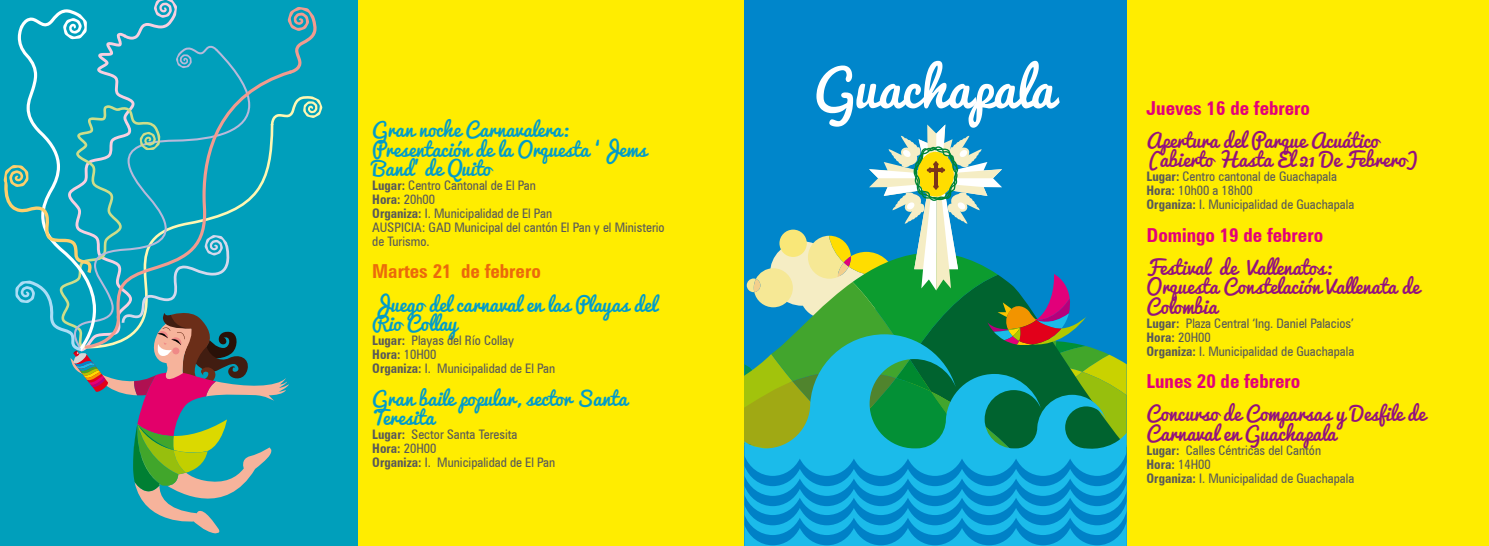
<style>
.page{position:relative;width:1489px;height:546px;background:#fff}
.page>*{position:absolute;margin:0;border:0;box-sizing:border-box;transform-origin:0 0}
.t1{font:50.75px "Pacifico";color:#fff}
.t2{font:19.25px/19.2px "Pacifico";color:#93117e}
.t3{font:19.25px/19.2px "Pacifico";color:#009cca}
.t4{font:700 condensed 19.25px "Zurich BT";color:#e2007a}
.t5{font:700 condensed 19.25px "Zurich BT";color:#eb690b}
.t6{font:condensed 13.12px/14px "Zurich BT";color:#58585a}
.s1{font-weight:700}
</style>
<div class="page">
<div style="left:0;top:0;width:1488px;height:546px;background:#ffed00"></div>
<div style="left:744px;top:0;width:382px;height:546px;background:#0086cb"></div>
<svg style="left:744px;top:124px;width:382px;height:422px"></svg>
<div style="left:0;top:0;width:357px;height:546px;background:#009fbb"></div>
<svg style="left:4px;top:0;width:318px;height:534px"></svg>
<h2 class="t3" style="left:372px;top:120px;width:276px">Gran noche Carnavalera:<br>Presentación de la Orquesta ‘Jems<br>Band’ de Quito</h2>
<p class="t6" style="left:372px;top:178px;width:294px"><span class="s1">Lugar:</span> Centro Cantonal de El Pan<br><span class="s1">Hora:</span> 20h00<br><span class="s1">Organiza:</span> I. Municipalidad de El Pan<br>AUSPICIA: GAD Municipal del cantón El Pan y el Ministerio de Turismo.</p>
<h2 class="t5" style="left:372px;top:260px;width:170px">Martes 21 de febrero</h2>
<h2 class="t3" style="left:372px;top:294px;width:285px">Juego del carnaval en las Playas del<br>Rio Collay</h2>
<p class="t6" style="left:372px;top:333px;width:184px"><span class="s1">Lugar:</span> Playas del Río Collay<br><span class="s1">Hora:</span> 10H00<br><span class="s1">Organiza:</span> I. Municipalidad de El Pan</p>
<h2 class="t3" style="left:372px;top:388px;width:257px">Gran baile popular, sector Santa<br>Teresita</h2>
<p class="t6" style="left:372px;top:427px;width:184px"><span class="s1">Lugar:</span> Sector Santa Teresita<br><span class="s1">Hora:</span> 20H00<br><span class="s1">Organiza:</span> I. Municipalidad de El Pan</p>
<h1 class="t1" style="left:814px;top:44px;width:242px">Guachapala</h1>
<h2 class="t4" style="left:1146px;top:96px;width:165px">Jueves 16 de febrero</h2>
<h2 class="t2" style="left:1146px;top:131px;width:273px">Apertura del Parque Acuático (abierto Hasta El 21 De Febrero)</h2>
<p class="t6" style="left:1146px;top:170px;width:209px"><span class="s1">Lugar:</span> Centro cantonal de Guachapala<br><span class="s1">Hora:</span> 10h00 a 18h00<br><span class="s1">Organiza:</span> I. Municipalidad de Guachapala</p>
<h2 class="t4" style="left:1146px;top:223px;width:178px">Domingo 19 de febrero</h2>
<h2 class="t2" style="left:1146px;top:257px;width:274px">Festival de Vallenatos:<br>Orquesta Constelación Vallenata de<br>Colombia</h2>
<p class="t6" style="left:1146px;top:316px;width:209px"><span class="s1">Lugar:</span> Plaza Central ‘Ing. Daniel Palacios’<br><span class="s1">Hora:</span> 20H00<br><span class="s1">Organiza:</span> I. Municipalidad de Guachapala</p>
<h2 class="t4" style="left:1146px;top:369px;width:155px">Lunes 20 de febrero</h2>
<h2 class="t2" style="left:1146px;top:404px;width:280px">Concurso de Comparsas y Desfile de<br>Carnaval en Guachapala</h2>
<p class="t6" style="left:1146px;top:443px;width:209px"><span class="s1">Lugar:</span> Calles Céntricas del Cantón<br><span class="s1">Hora:</span> 14H00<br><span class="s1">Organiza:</span> I. Municipalidad de Guachapala</p>
</div>
